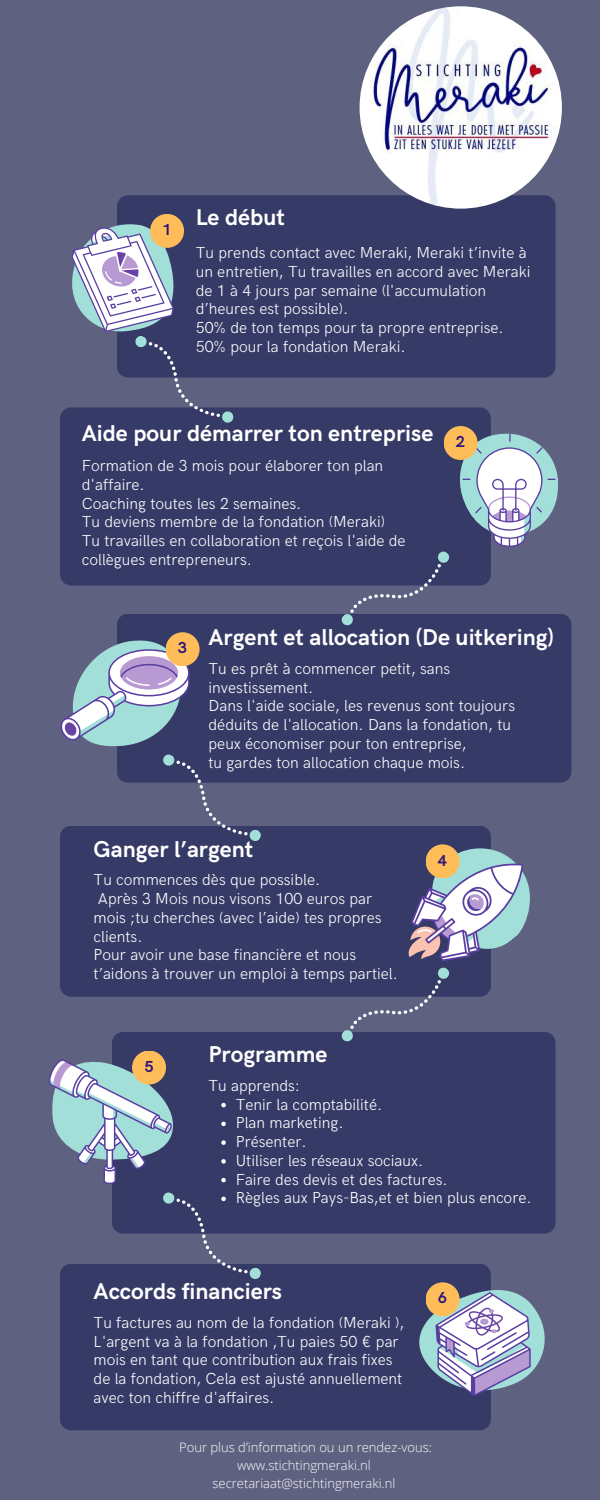
<style>
.page{position:relative;width:600px;height:1500px;background:#5f6181}
.page>*{position:absolute;margin:0;border:0;box-sizing:border-box;transform-origin:0 0}
.t1{font:700 23px "HK Grotesk";color:#fff}
.t2{font:300 16px/18.8px "HK Grotesk";color:#fff}
.t3{font:700 16px "HK Grotesk";color:#2f187b}
.t4{font:300 13px "Open Sans";color:#fff}
</style>
<div class="page">
<div style="left:117px;top:195px;width:439px;height:182px;background:#363a66;border-radius:11px"></div>
<div style="left:150px;top:214px;width:34px;height:34px;background:#ffbd59;border-radius:50%"></div>
<div style="left:60px;top:407px;width:431px;height:178px;background:#363a66;border-radius:11px"></div>
<svg style="left:460px;top:434px;width:98px;height:113px"></svg>
<div style="left:444px;top:426px;width:34px;height:34px;background:#ffbd59;border-radius:50%"></div>
<div style="left:117px;top:614px;width:454px;height:169px;background:#363a66;border-radius:11px"></div>
<div style="left:60px;top:826px;width:431px;height:171px;background:#363a66;border-radius:11px"></div>
<svg style="left:60px;top:640px;width:130px;height:106px"></svg>
<div style="left:166px;top:632px;width:34px;height:34px;background:#ffbd59;border-radius:50%"></div>
<div style="left:60px;top:1264px;width:431px;height:166px;background:#363a66;border-radius:11px"></div>
<svg style="left:419px;top:1283px;width:126px;height:113px"></svg>
<div style="left:426px;top:1282px;width:34px;height:34px;background:#ffbd59;border-radius:50%"></div>
<div style="left:112px;top:1032px;width:444px;height:202px;background:#363a66;border-radius:11px"></div>
<svg style="left:49px;top:1059px;width:124px;height:125px"></svg>
<div style="left:132px;top:1051px;width:34px;height:34px;background:#ffbd59;border-radius:50%"></div>
<svg style="left:60px;top:220px;width:175px;height:203px"></svg>
<svg style="left:339px;top:551px;width:113px;height:75px"></svg>
<svg style="left:161px;top:754px;width:102px;height:87px"></svg>
<svg style="left:339px;top:831px;width:213px;height:211px"></svg>
<img style="left:360px;top:6px;width:202px;height:203px;border-radius:50%">
<svg style="left:221px;top:1103px;width:5px;height:4px"></svg>
<svg style="left:221px;top:1122px;width:5px;height:4px"></svg>
<svg style="left:221px;top:1140px;width:5px;height:5px"></svg>
<svg style="left:221px;top:1159px;width:5px;height:5px"></svg>
<svg style="left:221px;top:1178px;width:5px;height:4px"></svg>
<svg style="left:161px;top:1192px;width:102px;height:87px"></svg>
<p class="t3" style="left:162px;top:221px;width:11px">1</p>
<p class="t1" style="left:196px;top:205px;width:91px">Le début</p>
<h2 class="t2" style="left:196px;top:244px;width:336px">Tu prends contact avec Meraki, Meraki t’invite à un entretien, Tu travailles en accord avec Meraki de 1 à 4 jours par semaine (l'accumulation d’heures est possible).<br>50% de ton temps pour ta propre entreprise.<br>50% pour la fondation Meraki.</h2>
<h1 class="t1" style="left:82px;top:420px;width:353px">Aide pour démarrer ton entreprise</h1>
<p class="t2" style="left:82px;top:457px;width:325px">Formation de 3 mois pour élaborer ton plan d'affaire.<br>Coaching toutes les 2 semaines.<br>Tu deviens membre de la fondation (Meraki)<br>Tu travailles en collaboration et reçois l'aide de collègues entrepreneurs.</p>
<p class="t3" style="left:456px;top:433px;width:11px">2</p>
<h1 class="t3" style="left:178px;top:639px;width:11px">3</h1>
<p class="t1" style="left:209px;top:625px;width:347px">Argent et allocation (De uitkering)</p>
<h2 class="t2" style="left:209px;top:660px;width:308px">Tu es prêt à commencer petit, sans investissement.<br>Dans l'aide sociale, les revenus sont toujours déduits de l'allocation. Dans la fondation, tu peux économiser pour ton entreprise,<br>tu gardes ton allocation chaque mois.</h2>
<p class="t1" style="left:94px;top:836px;width:161px">Ganger l’argent</p>
<p class="t2" style="left:94px;top:871px;width:306px">Tu commences dès que possible.<br>Après 3 Mois nous visons 100 euros par mois ;tu cherches (avec l’aide) tes propres clients.<br>Pour avoir une base financière et nous t’aidons à trouver un emploi à temps partiel.</p>
<h2 class="t3" style="left:144px;top:1057px;width:11px">5</h2>
<p class="t1" style="left:209px;top:1042px;width:120px">Programme</p>
<p class="t3" style="left:438px;top:851px;width:11px">4</p>
<p class="t2" style="left:209px;top:1077px;width:93px">Tu apprends:</p>
<h1 class="t2" style="left:236px;top:1095px;width:148px">Tenir la comptabilité.</h1>
<h2 class="t2" style="left:236px;top:1114px;width:109px">Plan marketing.</h2>
<p class="t2" style="left:236px;top:1133px;width:73px">Présenter.</p>
<p class="t2" style="left:236px;top:1152px;width:189px">Utiliser les réseaux sociaux.</p>
<h1 class="t2" style="left:236px;top:1170px;width:213px">Faire des devis et des factures.</h1>
<p class="t2" style="left:236px;top:1189px;width:298px">Règles aux Pays-Bas,et et bien plus encore.</p>
<h2 class="t1" style="left:94px;top:1278px;width:190px">Accords financiers</h2>
<p class="t2" style="left:94px;top:1314px;width:312px">Tu factures au nom de la fondation (Meraki ), L'argent va à la fondation ,Tu paies 50 € par mois en tant que contribution aux frais fixes de la fondation, Cela est ajusté annuellement avec ton chiffre d'affaires.</p>
<p class="t3" style="left:438px;top:1289px;width:11px">6</p>
<p class="t4" style="left:179px;top:1439px;width:254px">Pour plus d’information ou un rendez-vous:</p>
<p class="t4" style="left:237px;top:1457px;width:135px">www.stichtingmeraki.nl</p>
<p class="t4" style="left:212px;top:1475px;width:184px">secretariaat@stichtingmeraki.nl</p>
</div>
